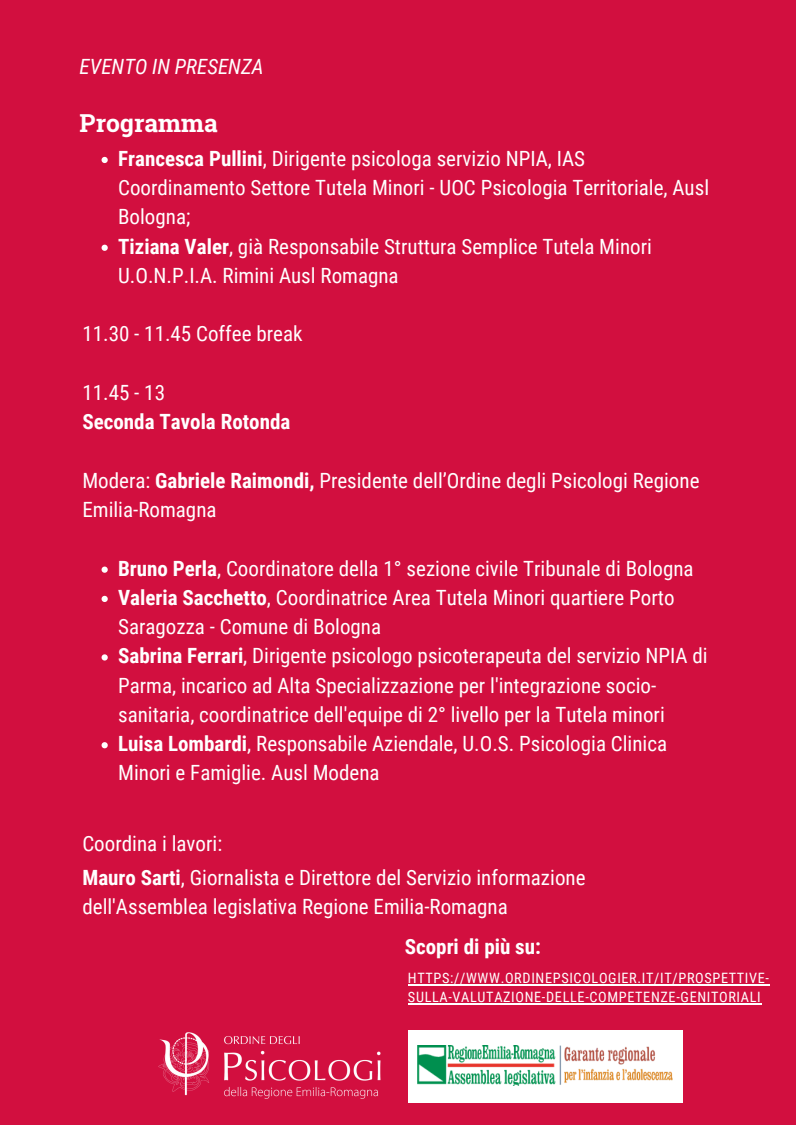
<style>
.page{position:relative;width:796px;height:1125px;background:#fff}
.page>*{position:absolute;margin:0;border:0;box-sizing:border-box;transform-origin:0 0}
.t1{font:700 24.75px "Roboto Slab";color:#fff}
.t2{font:21px/29.2px "Roboto Condensed";color:#fff}
.t3{font:700 21px "Roboto Condensed";color:#fff}
.t4{font:italic 21px "Roboto Condensed";color:#fff}
.t5{font:14.25px/19.1px "Roboto Condensed";letter-spacing:.045em;color:#fff}
.s1{font-weight:700}
</style>
<div class="page">
<div style="left:0;top:0;width:795px;height:1125px;background:#d20f3f"></div>
<img style="left:158px;top:1032px;width:223px;height:67px">
<div style="left:408px;top:1030px;width:274px;height:72px;background:#fff"></div>
<img style="left:418px;top:1046px;width:254px;height:40px">
<hr style="left:408px;top:984px;width:361px;height:1px;background:#fff">
<hr style="left:408px;top:1003px;width:353px;height:1px;background:#fff">
<svg style="left:101px;top:157px;width:7px;height:6px"></svg>
<svg style="left:101px;top:245px;width:7px;height:6px"></svg>
<svg style="left:101px;top:567px;width:7px;height:6px"></svg>
<svg style="left:101px;top:596px;width:7px;height:6px"></svg>
<svg style="left:101px;top:654px;width:7px;height:7px"></svg>
<svg style="left:101px;top:742px;width:7px;height:6px"></svg>
<p class="t4" style="left:80px;top:54px;width:185px">EVENTO IN PRESENZA</p>
<p class="t1" style="left:80px;top:106px;width:140px">Programma</p>
<p class="t2" style="left:118px;top:144px;width:592px"><span class="s1">Francesca Pullini</span>, Dirigente psicologa servizio NPIA, IAS<br>Coordinamento Settore Tutela Minori - UOC Psicologia Territoriale, Ausl<br>Bologna;</p>
<p class="t2" style="left:118px;top:232px;width:535px"><span class="s1">Tiziana Valer</span>, già Responsabile Struttura Semplice Tutela Minori<br>U.O.N.P.I.A. Rimini Ausl Romagna</p>
<p class="t2" style="left:82px;top:320px;width:221px">11.30 - 11.45 Coffee break</p>
<p class="t2" style="left:82px;top:378px;width:84px">11.45 - 13</p>
<p class="t3" style="left:82px;top:410px;width:209px">Seconda Tavola Rotonda</p>
<p class="t2" style="left:82px;top:466px;width:618px">Modera: <span class="s1">Gabriele Raimondi,</span> Presidente dell’Ordine degli Psicologi Regione<br>Emilia-Romagna</p>
<p class="t2" style="left:118px;top:554px;width:577px"><span class="s1">Bruno Perla</span>, Coordinatore della 1° sezione civile Tribunale di Bologna</p>
<p class="t2" style="left:118px;top:583px;width:557px"><span class="s1">Valeria Sacchetto</span>, Coordinatrice Area Tutela Minori quartiere Porto<br>Saragozza - Comune di Bologna</p>
<p class="t2" style="left:118px;top:642px;width:591px"><span class="s1">Sabrina Ferrari</span>, Dirigente psicologo psicoterapeuta del servizio NPIA di<br>Parma, incarico ad Alta Specializzazione per l'integrazione socio&shy;sanitaria, coordinatrice dell'equipe di 2° livello per la Tutela minori</p>
<p class="t2" style="left:118px;top:729px;width:550px"><span class="s1">Luisa Lombardi</span>, Responsabile Aziendale, U.O.S. Psicologia Clinica<br>Minori e Famiglie. Ausl Modena</p>
<p class="t2" style="left:82px;top:830px;width:141px">Coordina i lavori:</p>
<p class="t2" style="left:82px;top:863px;width:504px"><span class="s1">Mauro Sarti</span>, Giornalista e Direttore del Servizio informazione dell'Assemblea legislativa Regione Emilia-Romagna</p>
<p class="t3" style="left:404px;top:935px;width:138px">Scopri di più su:</p>
<p class="t5" style="left:408px;top:969px;width:362px">HTTPS://WWW.ORDINEPSICOLOGIER.IT/IT/PROSPETTIVE-<br>SULLA-VALUTAZIONE-DELLE-COMPETENZE-GENITORIALI</p>
</div>
